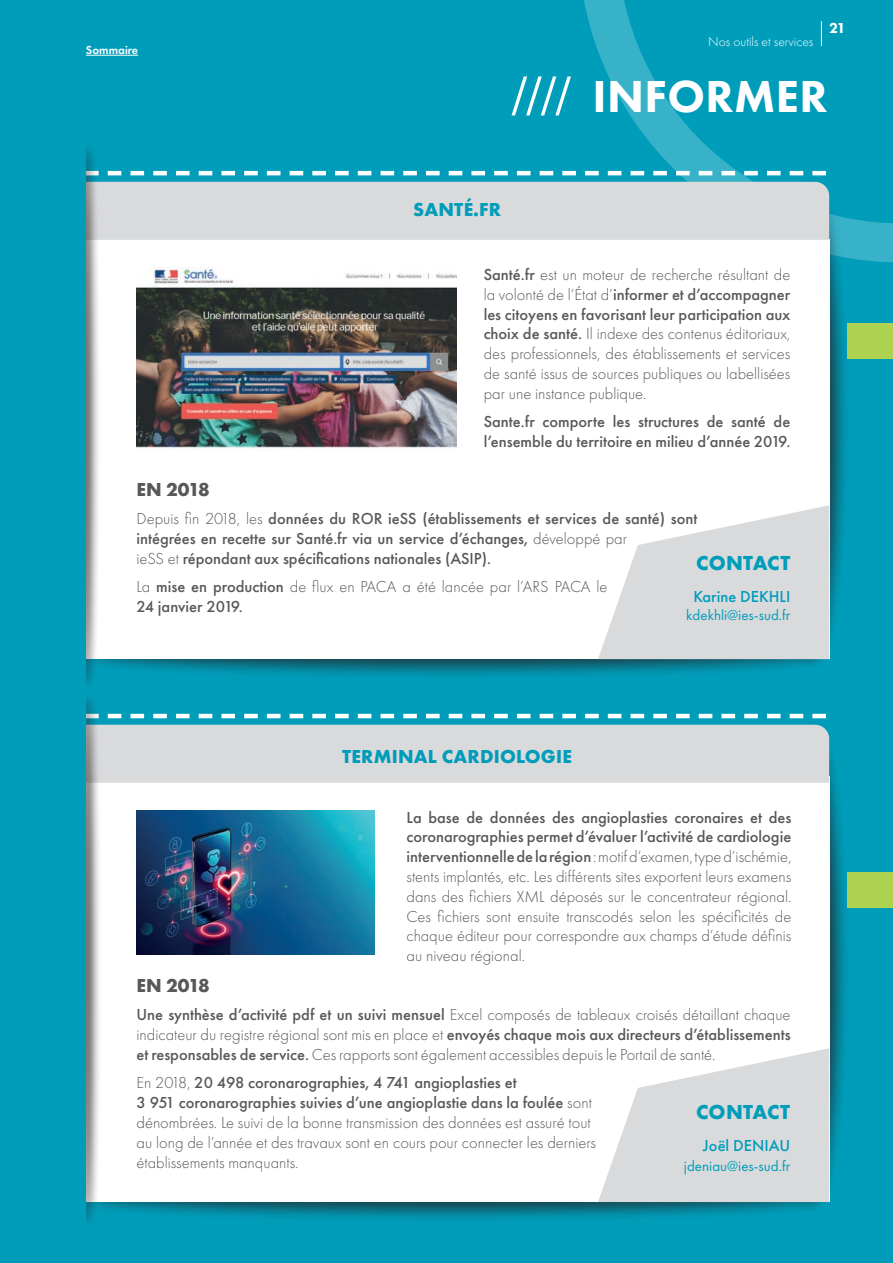
<style>
.page{position:relative;width:893px;height:1263px;background:#009dba}
.page>*{position:absolute;margin:0;border:0;box-sizing:border-box;transform-origin:0 0}
.t1{font:800 46.5px "Futura PT";letter-spacing:.01em;color:#fff}
.t2{font:700 21px "Futura PT";letter-spacing:.01em;color:#009dba}
.t3{font:700 19.5px "Futura PT";letter-spacing:.01em;color:#009dba}
.t4{font:700 19.5px "Futura PT";letter-spacing:-.035em;color:#57585a}
.t5{font:300 16.5px/19.8px "Futura PT";color:#57585a;text-align:justify}
.t6{font:500 16.5px/19.8px "Futura PT";color:#57585a}
.t7{font:500 16.5px "Futura PT";color:#009dba}
.t8{font:15px "Futura PT";color:#009dba}
.t9{font:800 15px "Futura PT";color:#fff}
.t10{font:300 13.5px "Futura PT";color:#fff}
.t11{font:600 12px "Futura PT";color:#fff}
.s1{font-family:"Helvetica Neue";font-weight:400;font-stretch:condensed;font-size:52.5px}
.s2{font-weight:500}
.s3{font-weight:300}
</style>
<div class="page">
<svg style="left:532px;top:0;width:335px;height:261px"></svg>
<svg style="left:867px;top:221px;width:26px;height:42px"></svg>
<svg style="left:821px;top:21px;width:1px;height:25px"></svg>
<div style="left:79px;top:625px;width:749px;height:55px;background:#231f20;opacity:.75"></div>
<div style="left:79px;top:1168px;width:749px;height:55px;background:#231f20;opacity:.75"></div>
<div style="left:771px;top:175px;width:80px;height:497px;background:#231f20;opacity:.75"></div>
<div style="left:771px;top:718px;width:80px;height:497px;background:#231f20;opacity:.75"></div>
<svg style="left:107px;top:171px;width:719px;height:4px"></svg>
<svg style="left:107px;top:714px;width:719px;height:4px"></svg>
<div style="left:85px;top:240px;width:744px;height:419px;background:#fff"></div>
<div style="left:85px;top:776px;width:744px;height:426px;background:#fff"></div>
<div style="left:101px;top:182px;width:728px;height:58px;background:#d9dadc"></div>
<div style="left:102px;top:725px;width:727px;height:58px;background:#d9dadc"></div>
<svg style="left:598px;top:505px;width:231px;height:154px"></svg>
<svg style="left:598px;top:1048px;width:231px;height:154px"></svg>
<div style="left:73px;top:690px;width:29px;height:540px;background:#231f20;opacity:.75"></div>
<div style="left:73px;top:697px;width:11px;height:524px;background:#009dba;border-radius:50%"></div>
<div style="left:72px;top:139px;width:29px;height:553px;background:#231f20;opacity:.75"></div>
<div style="left:72px;top:146px;width:11px;height:537px;background:#009dba;border-radius:50%"></div>
<div style="left:74px;top:133px;width:12px;height:1117px;background:#009dba"></div>
<hr style="left:86px;top:55px;width:52px;height:1px;background:#fff">
<img style="left:137px;top:267px;width:319px;height:183px">
<img style="left:137px;top:810px;width:238px;height:144px">
<div style="left:847px;top:323px;width:46px;height:36px;background:#add250"></div>
<div style="left:847px;top:872px;width:46px;height:35px;background:#add250"></div>
<p class="t11" style="left:86px;top:42px;width:54px">Sommaire</p>
<p class="t10" style="left:708px;top:34px;width:107px">Nos outils et services</p>
<p class="t9" style="left:829px;top:18px;width:18px">21</p>
<h1 class="t1" style="left:512px;top:67px;width:317px"><span class="s1">////</span> INFORMER</h1>
<p class="t3" style="left:413px;top:196px;width:90px">SANTÉ.FR</p>
<p class="t5" style="left:484px;top:265px;width:308px"><span class="s2">Santé.fr</span> est un moteur de recherche résultant de la volonté de l’État d’<span class="s2">informer et d’accompagner les citoyens en favorisant leur participation aux choix de santé.</span> Il indexe des contenus éditoriaux, des professionnels, des établissements et services de santé issus de sources publiques ou labellisées par une instance publique.</p>
<p class="t6" style="left:484px;top:412px;width:308px">Sante.fr comporte les structures de santé de l’ensemble du territoire en milieu d’année 2019.</p>
<p class="t4" style="left:137px;top:477px;width:75px">EN 2018</p>
<p class="t6" style="left:137px;top:509px;width:562px"><span class="s3">Depuis fin 2018, les</span> données du ROR ieSS (établissements et services de santé) sont intégrées en recette sur Santé.fr via un service d’échanges, <span class="s3">développé par<br>ieSS et</span> répondant aux spécifications nationales (ASIP).</p>
<p class="t5" style="left:137px;top:577px;width:472px">La <span class="s2">mise en production</span> de flux en PACA a été lancée par l’ARS PACA le<br><span class="s2">24 janvier 2019.</span></p>
<p class="t2" style="left:696px;top:549px;width:96px">CONTACT</p>
<p class="t7" style="left:694px;top:587px;width:98px">Karine DEKHLI</p>
<p class="t8" style="left:686px;top:606px;width:106px">kdekhli@ies-sud.fr</p>
<p class="t3" style="left:342px;top:744px;width:231px">TERMINAL CARDIOLOGIE</p>
<p class="t5" style="left:407px;top:807px;width:386px"><span class="s2">La base de données des angioplasties coronaires et des coronarographies permet d’évaluer l’activité de cardiologie interventionnelle de la région</span> : motif d’examen, type d’ischémie, stents implantés, etc. Les différents sites exportent leurs examens dans des fichiers XML déposés sur le concentrateur régional.<br>Ces fichiers sont ensuite transcodés selon les spécificités de chaque éditeur pour correspondre aux champs d’étude définis au niveau régional.</p>
<p class="t4" style="left:137px;top:973px;width:75px">EN 2018</p>
<p class="t5" style="left:137px;top:1005px;width:656px"><span class="s2">Une synthèse d’activité pdf et un suivi mensuel</span> Excel composés de tableaux croisés détaillant chaque indicateur du registre régional sont mis en place et <span class="s2">envoyés chaque mois aux directeurs d’établissements et responsables de service.</span> Ces rapports sont également accessibles depuis le Portail de santé.</p>
<p class="t5" style="left:137px;top:1073px;width:461px;text-align:left">En 2018, <span class="s2">20 498 coronarographies, 4 741 angioplasties et<br>3 951 coronarographies suivies d’une angioplastie dans la foulée</span> sont dénombrées. Le suivi de la bonne transmission des données est assuré tout au long de l’année et des travaux sont en cours pour connecter les derniers établissements manquants.</p>
<p class="t2" style="left:696px;top:1098px;width:96px">CONTACT</p>
<p class="t7" style="left:703px;top:1136px;width:89px">Joël DENIAU</p>
<p class="t8" style="left:684px;top:1157px;width:108px">jdeniau@ies-sud.fr</p>
</div>
